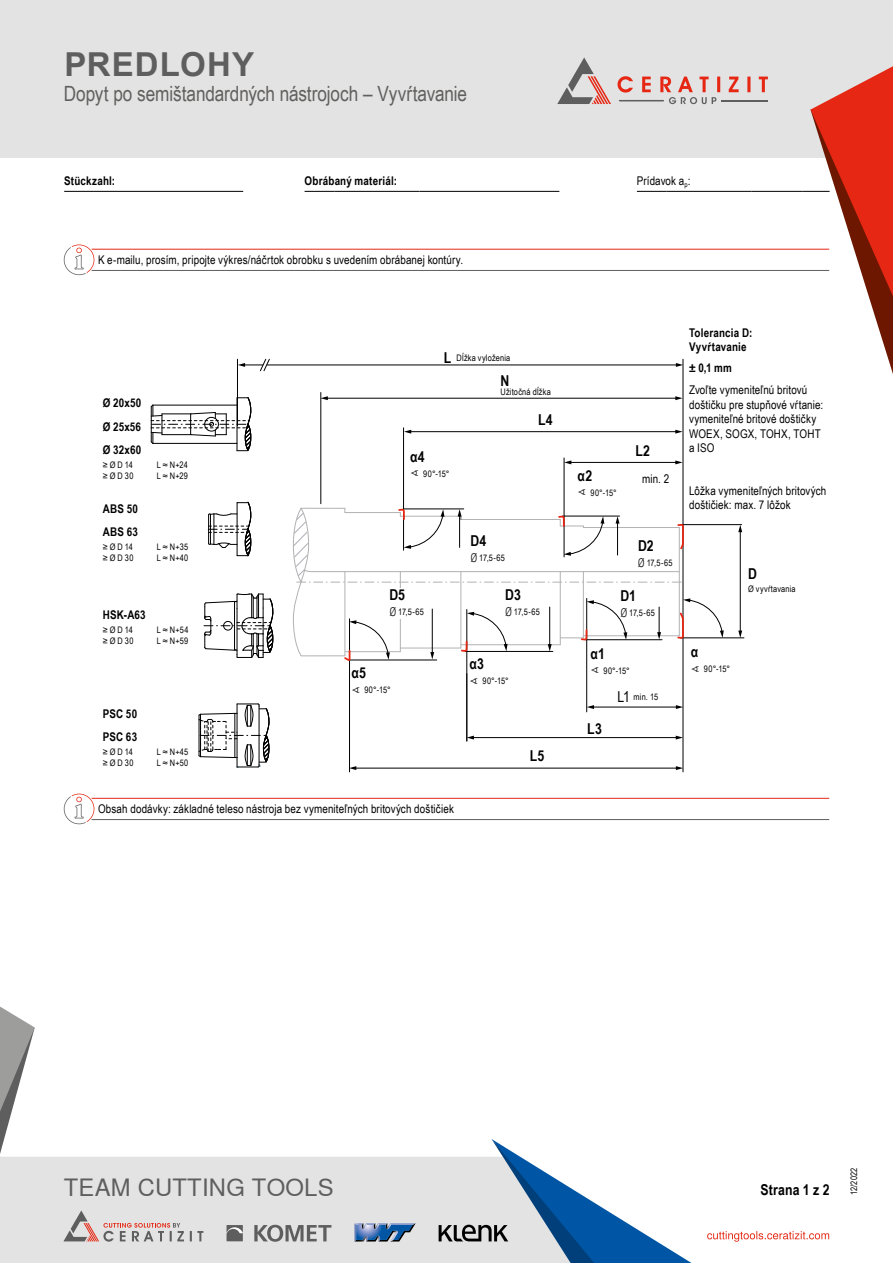
<style>
.page{position:relative;width:893px;height:1263px;background:#fff}
.page>*{position:absolute;margin:0;border:0;box-sizing:border-box;transform-origin:0 0}
.t1{font:700 33px "Arial";letter-spacing:.03em;color:#5f5e5e}
.t2{font:23.85px "Nimbus Sans WNT Global";letter-spacing:.01em;color:#5f5e5e}
.t3{font:21px "Arial Narrow";letter-spacing:-.005em;color:#61605f}
.t4{font:700 15px "Arial Narrow";letter-spacing:.01em;color:#000}
.t5{font:12px/14.4px "Arial Narrow";letter-spacing:.01em;color:#000}
.t6{font:700 12px/23.4px "Arial Narrow";letter-spacing:.015em;color:#000}
.t7{font:300 12px "Nimbus Sans WNT Global Cond";color:#000}
.t8{font:9px "Arial Narrow";letter-spacing:.02em;color:#000}
.s1{font-size:15px}
</style>
<div class="page">
<div style="left:0;top:0;width:893px;height:157px;background:#e3e3e3"></div>
<div style="left:0;top:1157px;width:439px;height:106px;background:#e3e3e3"></div>
<svg style="left:63px;top:1210px;width:140px;height:31px"></svg>
<svg style="left:254px;top:1225px;width:77px;height:17px"></svg>
<svg style="left:226px;top:1225px;width:17px;height:16px"></svg>
<svg style="left:354px;top:1223px;width:62px;height:18px"></svg>
<svg style="left:0;top:1006px;width:35px;height:148px"></svg>
<svg style="left:557px;top:57px;width:54px;height:47px"></svg>
<svg style="left:617px;top:76px;width:151px;height:28px"></svg>
<svg style="left:707px;top:1231px;width:122px;height:11px"></svg>
<svg style="left:439px;top:1139px;width:252px;height:124px"></svg>
<hr style="left:92px;top:249px;width:737px;height:1px;background:#e52713">
<hr style="left:92px;top:270px;width:737px;height:1px;background:#5f5e5e">
<svg style="left:64px;top:244px;width:30px;height:31px"></svg>
<hr style="left:92px;top:798px;width:737px;height:1px;background:#e52713">
<hr style="left:92px;top:819px;width:737px;height:1px;background:#5f5e5e">
<svg style="left:64px;top:794px;width:30px;height:30px"></svg>
<svg style="left:150px;top:397px;width:101px;height:54px"></svg>
<svg style="left:208px;top:501px;width:43px;height:56px"></svg>
<svg style="left:204px;top:593px;width:69px;height:65px"></svg>
<svg style="left:198px;top:703px;width:72px;height:65px"></svg>
<hr style="left:683px;top:359px;width:1px;height:413px;background:#000">
<hr style="left:740px;top:531px;width:1px;height:101px;background:#000">
<svg style="left:738px;top:525px;width:4px;height:7px"></svg>
<svg style="left:738px;top:630px;width:4px;height:8px"></svg>
<hr style="left:680px;top:638px;width:64px;height:1px;background:#000">
<hr style="left:681px;top:524px;width:61px;height:1px;background:#000">
<hr style="left:403px;top:428px;width:1px;height:122px;background:#000">
<hr style="left:570px;top:462px;width:107px;height:1px;background:#000">
<svg style="left:675px;top:460px;width:8px;height:4px"></svg>
<svg style="left:565px;top:460px;width:6px;height:4px"></svg>
<hr style="left:267px;top:365px;width:410px;height:1px;background:#000">
<svg style="left:676px;top:363px;width:7px;height:4px"></svg>
<hr style="left:593px;top:707px;width:84px;height:1px;background:#000">
<svg style="left:676px;top:705px;width:7px;height:4px"></svg>
<svg style="left:587px;top:705px;width:7px;height:4px"></svg>
<hr style="left:473px;top:737px;width:204px;height:1px;background:#000">
<svg style="left:676px;top:736px;width:7px;height:3px"></svg>
<svg style="left:468px;top:736px;width:6px;height:3px"></svg>
<hr style="left:564px;top:458px;width:1px;height:99px;background:#000">
<hr style="left:466px;top:674px;width:1px;height:67px;background:#000">
<svg style="left:238px;top:359px;width:32px;height:12px"></svg>
<hr style="left:237px;top:359px;width:1px;height:67px;background:#000">
<hr style="left:355px;top:768px;width:322px;height:1px;background:#000">
<svg style="left:676px;top:766px;width:7px;height:4px"></svg>
<svg style="left:350px;top:766px;width:6px;height:4px"></svg>
<hr style="left:410px;top:431px;width:267px;height:1px;background:#000">
<svg style="left:675px;top:430px;width:8px;height:4px"></svg>
<svg style="left:404px;top:430px;width:7px;height:4px"></svg>
<hr style="left:326px;top:398px;width:351px;height:1px;background:#000">
<svg style="left:675px;top:396px;width:8px;height:4px"></svg>
<svg style="left:322px;top:396px;width:6px;height:4px"></svg>
<hr style="left:321px;top:392px;width:1px;height:112px;background:#000">
<hr style="left:586px;top:598px;width:1px;height:114px;background:#000">
<hr style="left:467px;top:609px;width:1px;height:132px;background:#000">
<hr style="left:349px;top:619px;width:1px;height:153px;background:#000">
<svg style="left:293px;top:508px;width:431px;height:154px"></svg>
<div style="left:391px;top:588px;width:19px;height:30px;background:#fff"></div>
<hr style="left:64px;top:191px;width:30px;height:1px;background:#000">
<hr style="left:94px;top:191px;width:149px;height:1px;background:#000">
<svg style="left:305px;top:191px;width:29px;height:1px"></svg>
<hr style="left:334px;top:191px;width:85px;height:1px;background:#000">
<hr style="left:419px;top:191px;width:140px;height:1px;background:#000">
<hr style="left:637px;top:191px;width:30px;height:1px;background:#000">
<hr style="left:667px;top:191px;width:85px;height:1px;background:#000">
<svg style="left:752px;top:191px;width:21px;height:1px"></svg>
<hr style="left:773px;top:191px;width:30px;height:1px;background:#000">
<svg style="left:803px;top:66px;width:90px;height:308px"></svg>
<h1 class="t1" style="left:64px;top:41px;width:191px">PREDLOHY</h1>
<h3 class="t3" style="left:64px;top:78px;width:405px">Dopyt po semištandardných nástrojoch – Vyvŕtavanie</h3>
<p class="t6" style="left:64px;top:168px;width:53px">Stückzahl:</p>
<p class="t6" style="left:305px;top:168px;width:94px">Obrábaný materiál:</p>
<p class="t5" style="left:637px;top:173px;width:55px">Prídavok a<sub>p</sub>:</p>
<p class="t5" style="left:98px;top:252px;width:367px">K e-mailu, prosím, pripojte výkres/náčrtok obrobku s uvedením obrábanej kontúry.</p>
<p class="t4" style="left:444px;top:346px;width:9px">L</p>
<p class="t8" style="left:457px;top:351px;width:55px">Dĺžka vyloženia</p>
<p class="t6" style="left:103px;top:391px;width:40px;text-align:justify">Ø 20x50<br>Ø 25x56<br>Ø 32x60</p>
<p class="t8" style="left:103px;top:458px;width:32px">≥ Ø D 14</p>
<p class="t8" style="left:157px;top:458px;width:33px">L ≈ N+24</p>
<p class="t8" style="left:103px;top:469px;width:32px">≥ Ø D 30</p>
<p class="t8" style="left:157px;top:469px;width:33px">L ≈ N+29</p>
<p class="t6" style="left:103px;top:496px;width:37px">ABS 50<br>ABS 63</p>
<p class="t8" style="left:103px;top:540px;width:32px">≥ Ø D 14</p>
<p class="t8" style="left:157px;top:540px;width:33px">L ≈ N+35</p>
<p class="t8" style="left:103px;top:551px;width:32px">≥ Ø D 30</p>
<p class="t8" style="left:157px;top:551px;width:33px">L ≈ N+40</p>
<p class="t6" style="left:103px;top:603px;width:44px">HSK-A63</p>
<p class="t8" style="left:103px;top:623px;width:32px">≥ Ø D 14</p>
<p class="t8" style="left:157px;top:623px;width:33px">L ≈ N+54</p>
<p class="t8" style="left:103px;top:634px;width:32px">≥ Ø D 30</p>
<p class="t8" style="left:157px;top:634px;width:33px">L ≈ N+59</p>
<p class="t6" style="left:103px;top:701px;width:36px">PSC 50<br>PSC 63</p>
<p class="t8" style="left:103px;top:745px;width:32px">≥ Ø D 14</p>
<p class="t8" style="left:157px;top:745px;width:33px">L ≈ N+45</p>
<p class="t8" style="left:103px;top:756px;width:32px">≥ Ø D 30</p>
<p class="t8" style="left:157px;top:756px;width:33px">L ≈ N+50</p>
<p class="t4" style="left:501px;top:370px;width:10px">N</p>
<p class="t8" style="left:501px;top:385px;width:52px">Užitočná dĺžka</p>
<p class="t4" style="left:538px;top:408px;width:16px">L4</p>
<p class="t4" style="left:410px;top:445px;width:16px">α4</p>
<p class="t4" style="left:635px;top:439px;width:16px">L2</p>
<p class="t8" style="left:423px;top:467px;width:28px">90°-15°</p>
<p class="t7" style="left:410px;top:465px;width:10px">∢</p>
<p class="t4" style="left:578px;top:464px;width:16px">α2</p>
<p class="t5" style="left:642px;top:471px;width:29px">min. 2</p>
<p class="t8" style="left:591px;top:486px;width:28px">90°-15°</p>
<p class="t7" style="left:578px;top:484px;width:10px">∢</p>
<p class="t4" style="left:470px;top:529px;width:17px">D4</p>
<p class="t4" style="left:638px;top:534px;width:17px">D2</p>
<p class="t4" style="left:620px;top:585px;width:17px">D1</p>
<p class="t7" style="left:470px;top:550px;width:8px">Ø</p>
<p class="t8" style="left:479px;top:551px;width:27px">17,5-65</p>
<p class="t7" style="left:638px;top:555px;width:8px">Ø</p>
<p class="t8" style="left:647px;top:556px;width:27px">17,5-65</p>
<p class="t4" style="left:389px;top:583px;width:17px">D5</p>
<p class="t4" style="left:505px;top:583px;width:17px">D3</p>
<p class="t4" style="left:352px;top:662px;width:16px">α5</p>
<p class="t7" style="left:389px;top:605px;width:8px">Ø</p>
<p class="t7" style="left:505px;top:605px;width:8px">Ø</p>
<p class="t7" style="left:620px;top:606px;width:8px">Ø</p>
<p class="t8" style="left:398px;top:605px;width:27px">17,5-65</p>
<p class="t8" style="left:514px;top:605px;width:27px">17,5-65</p>
<p class="t8" style="left:629px;top:606px;width:27px">17,5-65</p>
<p class="t4" style="left:470px;top:652px;width:16px">α3</p>
<p class="t8" style="left:482px;top:674px;width:28px">90°-15°</p>
<p class="t7" style="left:470px;top:673px;width:10px">∢</p>
<p class="t4" style="left:591px;top:642px;width:16px">α1</p>
<p class="t8" style="left:604px;top:664px;width:28px">90°-15°</p>
<p class="t7" style="left:591px;top:662px;width:10px">∢</p>
<p class="t8" style="left:364px;top:683px;width:28px">90°-15°</p>
<p class="t7" style="left:352px;top:682px;width:10px">∢</p>
<p class="t4" style="left:530px;top:744px;width:16px">L5</p>
<p class="t4" style="left:587px;top:717px;width:16px">L3</p>
<p class="t8" style="left:617px;top:690px;width:42px"><span class="s1">L1</span> min. 15</p>
<p class="t5" style="left:98px;top:801px;width:357px">Obsah dodávky: základné teleso nástroja bez vymeniteľných britových doštičiek</p>
<p class="t6" style="left:689px;top:325px;width:65px;line-height:14.4px">Tolerancia D:<br>Vyvŕtavanie</p>
<p class="t6" style="left:689px;top:356px;width:44px">± 0,1 mm</p>
<p class="t5" style="left:689px;top:383px;width:136px">Zvoľte vymeniteľnú britovú doštičku pre stupňové vŕtanie: vymeniteľné britové doštičky<br>WOEX, SOGX, TOHX, TOHT a ISO</p>
<p class="t5" style="left:689px;top:483px;width:139px">Lôžka vymeniteľných britových doštičiek: max. 7 lôžok</p>
<p class="t4" style="left:748px;top:562px;width:10px">D</p>
<p class="t8" style="left:748px;top:582px;width:49px">Ø vyvŕtavania</p>
<p class="t4" style="left:691px;top:641px;width:9px">α</p>
<p class="t8" style="left:704px;top:662px;width:28px">90°-15°</p>
<p class="t7" style="left:691px;top:661px;width:10px">∢</p>
<h2 class="t2" style="left:64px;top:1173px;width:271px">TEAM CUTTING TOOLS</h2>
<p class="t4" style="left:760px;top:1179px;width:71px">Strana 1 z 2</p>
<p class="t8" style="left:847px;top:1195px;width:29px;rotate:-90deg">12/2022</p>
</div>
